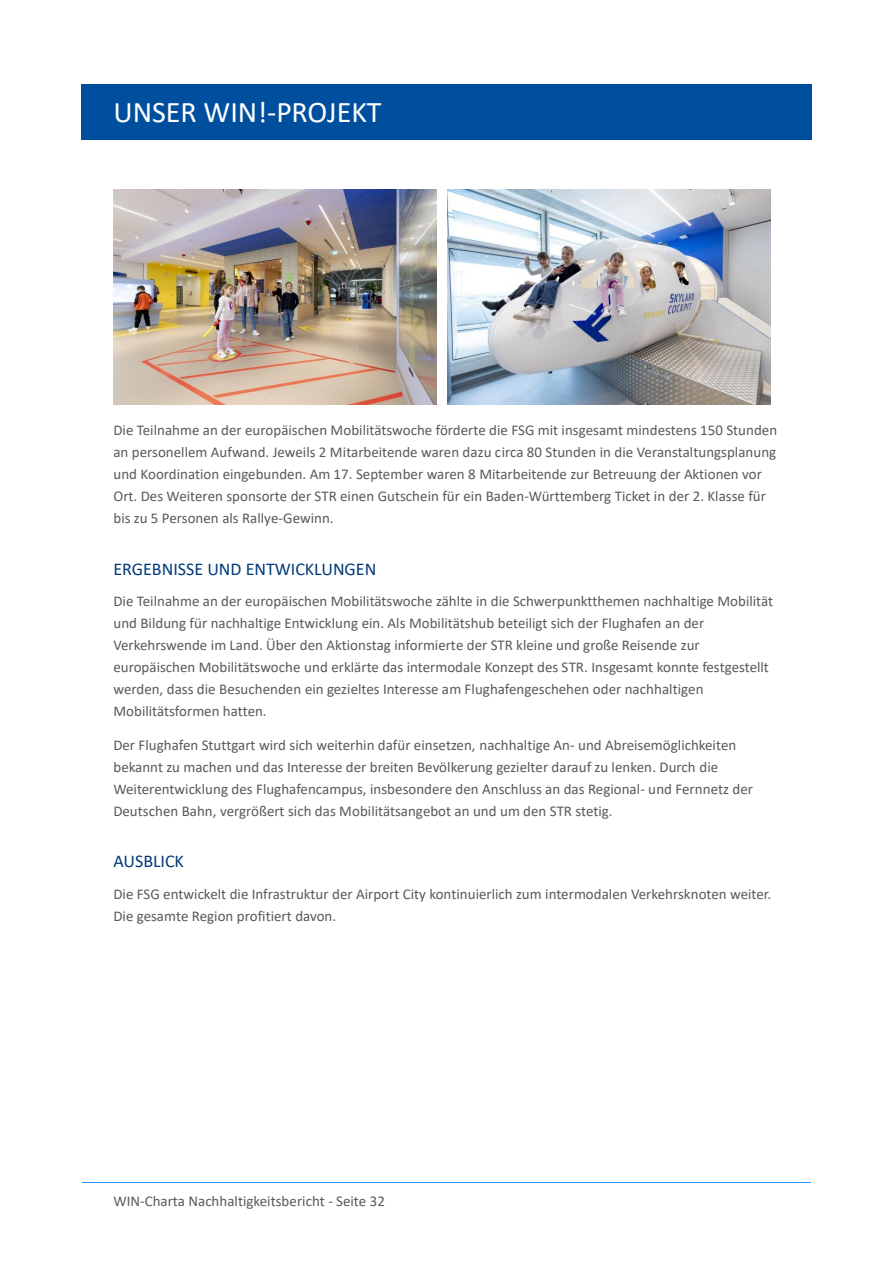
<style>
.page{position:relative;width:893px;height:1263px;background:#fff}
.page>*{position:absolute;margin:0;border:0;box-sizing:border-box;transform-origin:0 0}
.t1{font:30px "Calibri";color:#fff}
.t2{font:18px "Calibri";color:#003a77}
.t3{font:15px/21.9px "Calibri";color:#595959}
</style>
<div class="page">
<div style="left:81px;top:84px;width:731px;height:55px;background:#004f9f"></div>
<hr style="left:81px;top:139px;width:731px;height:1px;background:#004f9f">
<hr style="left:812px;top:84px;width:1px;height:55px;background:#004f9f">
<hr style="left:81px;top:1182px;width:731px;height:1px;background:#2c94ff">
<img style="left:113px;top:189px;width:324px;height:216px">
<img style="left:448px;top:189px;width:323px;height:215px">
<h1 class="t1" style="left:113px;top:100px;width:270px">UNSER WIN!-PROJEKT</h1>
<p class="t3" style="left:113px;top:420px;width:665px">Die Teilnahme an der europäischen Mobilitätswoche förderte die FSG mit insgesamt mindestens 150 Stunden an personellem Aufwand. Jeweils 2 Mitarbeitende waren dazu circa 80 Stunden in die Veranstaltungsplanung und Koordination eingebunden. Am 17. September waren 8 Mitarbeitende zur Betreuung der Aktionen vor Ort. Des Weiteren sponsorte der STR einen Gutschein für ein Baden-Württemberg Ticket in der 2. Klasse für bis zu 5 Personen als Rallye-Gewinn.</p>
<h2 class="t2" style="left:113px;top:561px;width:264px">ERGEBNISSE UND ENTWICKLUNGEN</h2>
<p class="t3" style="left:113px;top:591px;width:661px">Die Teilnahme an der europäischen Mobilitätswoche zählte in die Schwerpunktthemen nachhaltige Mobilität und Bildung für nachhaltige Entwicklung ein. Als Mobilitätshub beteiligt sich der Flughafen an der Verkehrswende im Land. Über den Aktionstag informierte der STR kleine und große Reisende zur europäischen Mobilitätswoche und erklärte das intermodale Konzept des STR. Insgesamt konnte festgestellt werden, dass die Besuchenden ein gezieltes Interesse am Flughafengeschehen oder nachhaltigen Mobilitätsformen hatten.</p>
<p class="t3" style="left:113px;top:735px;width:641px">Der Flughafen Stuttgart wird sich weiterhin dafür einsetzen, nachhaltige An- und Abreisemöglichkeiten bekannt zu machen und das Interesse der breiten Bevölkerung gezielter darauf zu lenken. Durch die Weiterentwicklung des Flughafencampus, insbesondere den Anschluss an das Regional- und Fernnetz der Deutschen Bahn, vergrößert sich das Mobilitätsangebot an und um den STR stetig.</p>
<h2 class="t2" style="left:113px;top:854px;width:72px">AUSBLICK</h2>
<p class="t3" style="left:113px;top:884px;width:659px">Die FSG entwickelt die Infrastruktur der Airport City kontinuierlich zum intermodalen Verkehrsknoten weiter.<br>Die gesamte Region profitiert davon.</p>
<p class="t3" style="left:113px;top:1191px;width:273px">WIN-Charta Nachhaltigkeitsbericht - Seite 32</p>
</div>
